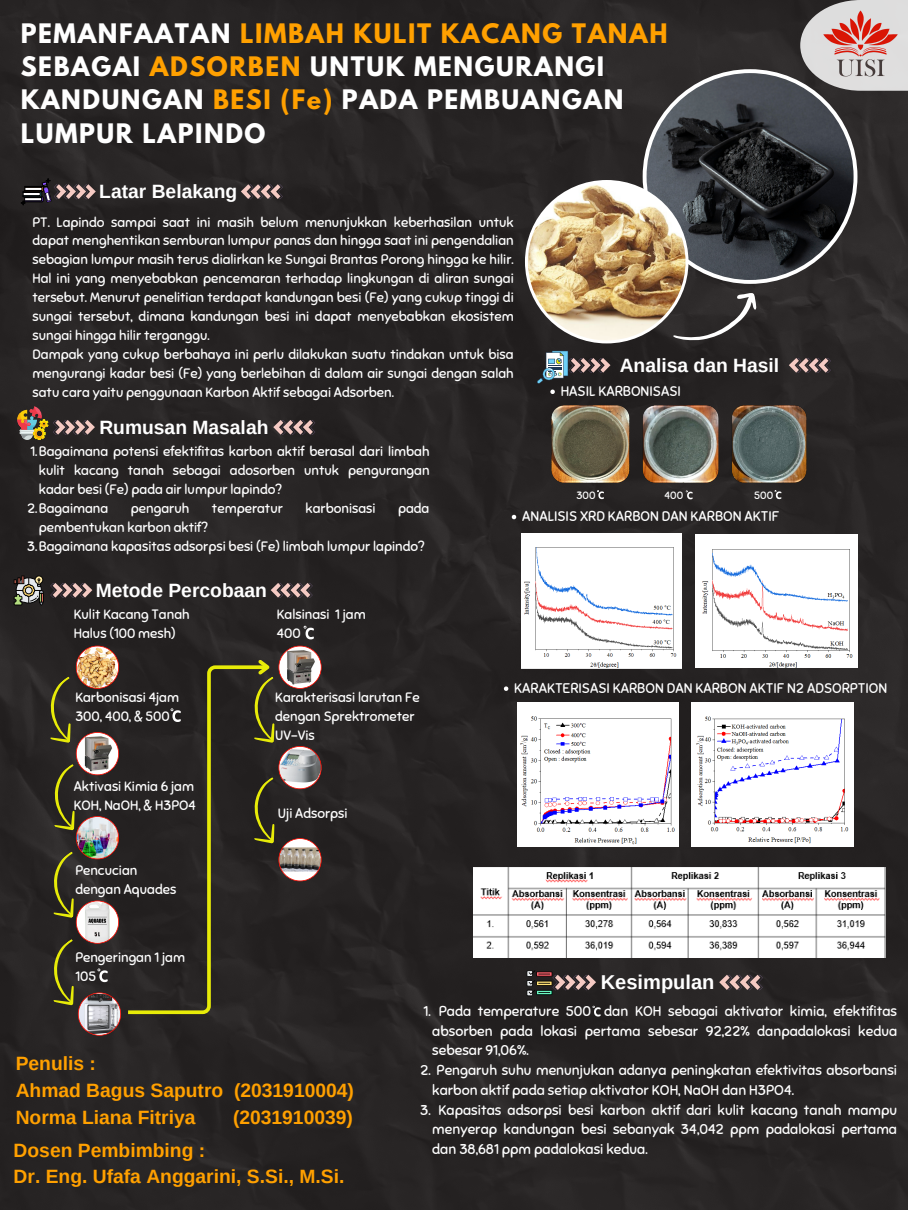
<style>
.page{position:relative;width:908px;height:1210px;background:#fff}
.page>*{position:absolute;margin:0;border:0;box-sizing:border-box;transform-origin:0 0}
.t1{font:700 23.8px/33.1px "League Spartan";letter-spacing:.065em;color:#fff}
.t2{font:700 20.05px "Arimo";color:#fff}
.t3{font:700 19.25px "Arimo";color:#ffa000}
.t4{font:700 19.25px "Arimo";color:#fff}
.t5{font:14.21px/19.7px "Sniglet";color:#fff;text-align:justify}
.t6{font:13.96px "Sniglet";color:#fff}
.t7{font:13.61px/18.9px "Sniglet";color:#fff;text-align:justify}
.t8{font:10.61px "Sniglet";color:#fff}
.s1{color:#ffa000}
</style>
<div class="page">
<div style="left:0;top:0;width:907px;height:1210px;background:#272424"></div>
<svg style="left:800px;top:0;width:107px;height:91px;fill:#dedddd"></svg>
<img style="left:816px;top:0;width:86px;height:86px">
<svg style="left:642px;top:69px;width:215px;height:215px"></svg>
<svg style="left:241px;top:184px;width:42px;height:15px"></svg>
<svg style="left:21px;top:178px;width:75px;height:27px"></svg>
<svg style="left:273px;top:420px;width:42px;height:15px"></svg>
<svg style="left:17px;top:406px;width:78px;height:34px"></svg>
<svg style="left:50px;top:583px;width:42px;height:15px"></svg>
<svg style="left:270px;top:583px;width:42px;height:15px"></svg>
<svg style="left:14px;top:575px;width:30px;height:30px"></svg>
<div style="left:124px;top:663px;width:147px;height:353px;background:#262323"></div>
<svg style="left:303px;top:626px;width:11px;height:13px"></svg>
<svg style="left:238px;top:645px;width:83px;height:236px"></svg>
<svg style="left:35px;top:645px;width:86px;height:390px"></svg>
<svg style="left:788px;top:358px;width:42px;height:15px"></svg>
<img style="left:525px;top:180px;width:238px;height:203px">
<svg style="left:719px;top:974px;width:43px;height:16px"></svg>
<svg style="left:526px;top:970px;width:70px;height:26px"></svg>
<img style="left:547px;top:404px;width:260px;height:82px">
<svg style="left:597px;top:490px;width:6px;height:9px"></svg>
<svg style="left:685px;top:490px;width:7px;height:9px"></svg>
<svg style="left:774px;top:490px;width:7px;height:9px"></svg>
<img style="left:473px;top:867px;width:411px;height:91px">
<svg style="left:550px;top:389px;width:4px;height:5px"></svg>
<img style="left:695px;top:534px;width:162px;height:134px">
<img style="left:521px;top:533px;width:160px;height:135px">
<svg style="left:511px;top:515px;width:5px;height:4px"></svg>
<img style="left:517px;top:702px;width:161px;height:144px">
<img style="left:691px;top:702px;width:161px;height:144px">
<svg style="left:503px;top:686px;width:5px;height:5px"></svg>
<svg style="left:592px;top:1005px;width:8px;height:11px"></svg>
<p class="t1" style="left:21px;top:20px;width:648px">PEMANFAATAN <span class="s1">LIMBAH KULIT KACANG TANAH<br></span>SEBAGAI <span class="s1">ADSORBEN</span> UNTUK MENGURANGI<br>KANDUNGAN <span class="s1">BESI (Fe)</span> PADA PEMBUANGAN<br>LUMPUR LAPINDO</p>
<p class="t4" style="left:99px;top:181px;width:139px">Latar Belakang</p>
<p class="t7" style="left:32px;top:212px;width:482px">PT. Lapindo sampai saat ini masih belum menunjukkan keberhasilan untuk dapat menghentikan semburan lumpur panas dan hingga saat ini pengendalian sebagian lumpur masih terus dialirkan ke Sungai Brantas Porong hingga ke hilir.<br>Hal ini yang menyebabkan pencemaran terhadap lingkungan di aliran sungai tersebut. Menurut penelitian terdapat kandungan besi (Fe) yang cukup tinggi di sungai tersebut, dimana kandungan besi ini dapat menyebabkan ekosistem sungai hingga hilir terganggu.</p>
<p class="t7" style="left:32px;top:345px;width:482px">Dampak yang cukup berbahaya ini perlu dilakukan suatu tindakan untuk bisa mengurangi kadar besi (Fe) yang berlebihan di dalam air sungai dengan salah satu cara yaitu penggunaan Karbon Aktif sebagai Adsorben.</p>
<p class="t4" style="left:99px;top:416px;width:170px">Rumusan Masalah</p>
<p class="t7" style="left:39px;top:442px;width:392px;text-indent:-8px">1.Bagaimana potensi efektifitas karbon aktif berasal dari limbah kulit kacang tanah sebagai adosorben untuk pengurangan kadar besi (Fe) pada air lumpur lapindo?</p>
<p class="t7" style="left:27px;top:499px;width:82px">2.Bagaimana</p>
<p class="t7" style="left:131px;top:499px;width:60px">pengaruh</p>
<p class="t7" style="left:212px;top:499px;width:72px">temperatur</p>
<p class="t7" style="left:305px;top:499px;width:71px">karbonisasi</p>
<p class="t7" style="left:398px;top:499px;width:33px">pada</p>
<p class="t7" style="left:39px;top:518px;width:170px">pembentukan karbon aktif?</p>
<p class="t7" style="left:27px;top:537px;width:398px">3.Bagaimana kapasitas adsorpsi besi (Fe) limbah lumpur lapindo?</p>
<p class="t4" style="left:96px;top:579px;width:173px">Metode Percobaan</p>
<p class="t7" style="left:74px;top:605px;width:117px">Kulit Kacang Tanah<br>Halus (100 mesh)</p>
<p class="t7" style="left:277px;top:605px;width:90px">Kalsinasi 1 jam</p>
<p class="t7" style="left:277px;top:624px;width:25px">400</p>
<p class="t4" style="left:619px;top:355px;width:161px">Analisa dan Hasil</p>
<p class="t6" style="left:560px;top:383px;width:122px">HASIL KARBONISASI</p>
<p class="t8" style="left:576px;top:489px;width:21px">300</p>
<p class="t8" style="left:664px;top:489px;width:20px">400</p>
<p class="t8" style="left:754px;top:489px;width:20px">500</p>
<p class="t6" style="left:522px;top:508px;width:259px">ANALISIS XRD KARBON DAN KARBON AKTIF</p>
<p class="t7" style="left:75px;top:688px;width:105px">Karbonisasi 4jam</p>
<p class="t7" style="left:75px;top:706px;width:96px">300, 400, &amp; 500</p>
<p class="t7" style="left:74px;top:776px;width:122px">Aktivasi Kimia 6 jam</p>
<p class="t7" style="left:74px;top:795px;width:124px">KOH, NaOH, &amp; H3PO4</p>
<p class="t7" style="left:75px;top:861px;width:102px">Pencucian dengan Aquades</p>
<p class="t7" style="left:75px;top:948px;width:111px">Pengeringan 1 jam</p>
<p class="t7" style="left:75px;top:967px;width:22px">105</p>
<p class="t7" style="left:275px;top:688px;width:146px">Karakterisasi larutan Fe</p>
<p class="t7" style="left:275px;top:706px;width:141px">dengan Sprektrometer<br>UV-Vis</p>
<p class="t7" style="left:278px;top:804px;width:71px">Uji Adsorpsi</p>
<p class="t6" style="left:514px;top:679px;width:374px">KARAKTERISASI KARBON DAN KARBON AKTIF N2 ADSORPTION</p>
<p class="t2" style="left:600px;top:971px;width:115px">Kesimpulan</p>
<p class="t3" style="left:16px;top:1052px;width:82px">Penulis :</p>
<p class="t3" style="left:16px;top:1079px;width:340px">Ahmad Bagus Saputro (2031910004)</p>
<p class="t3" style="left:16px;top:1106px;width:181px">Norma Liana Fitriya</p>
<p class="t3" style="left:233px;top:1106px;width:121px">(2031910039)</p>
<p class="t3" style="left:14px;top:1139px;width:193px">Dosen Pembimbing :</p>
<p class="t3" style="left:14px;top:1166px;width:332px">Dr. Eng. Ufafa Anggarini, S.Si., M.Si.</p>
<p class="t5" style="left:432px;top:1001px;width:466px;text-indent:7px">Pada temperature 500 dan KOH sebagai aktivator kimia, efektifitas absorben pada lokasi pertama sebesar 92,22% danpadalokasi kedua sebesar 91,06%.</p>
<p class="t5" style="left:432px;top:1060px;width:466px;text-indent:-12px">2. Pengaruh suhu menunjukan adanya peningkatan efektivitas absorbansi karbon aktif pada setiap aktivator KOH, NaOH dan H3PO4.</p>
<p class="t5" style="left:432px;top:1100px;width:466px;text-indent:6px">Kapasitas adsorpsi besi karbon aktif dari kulit kacang tanah mampu menyerap kandungan besi sebanyak 34,042 ppm padalokasi pertama dan 38,681 ppm padalokasi kedua.</p>
<p class="t5" style="left:423px;top:1001px;width:9px">1.</p>
<p class="t5" style="left:420px;top:1100px;width:12px">3.</p>
</div>
